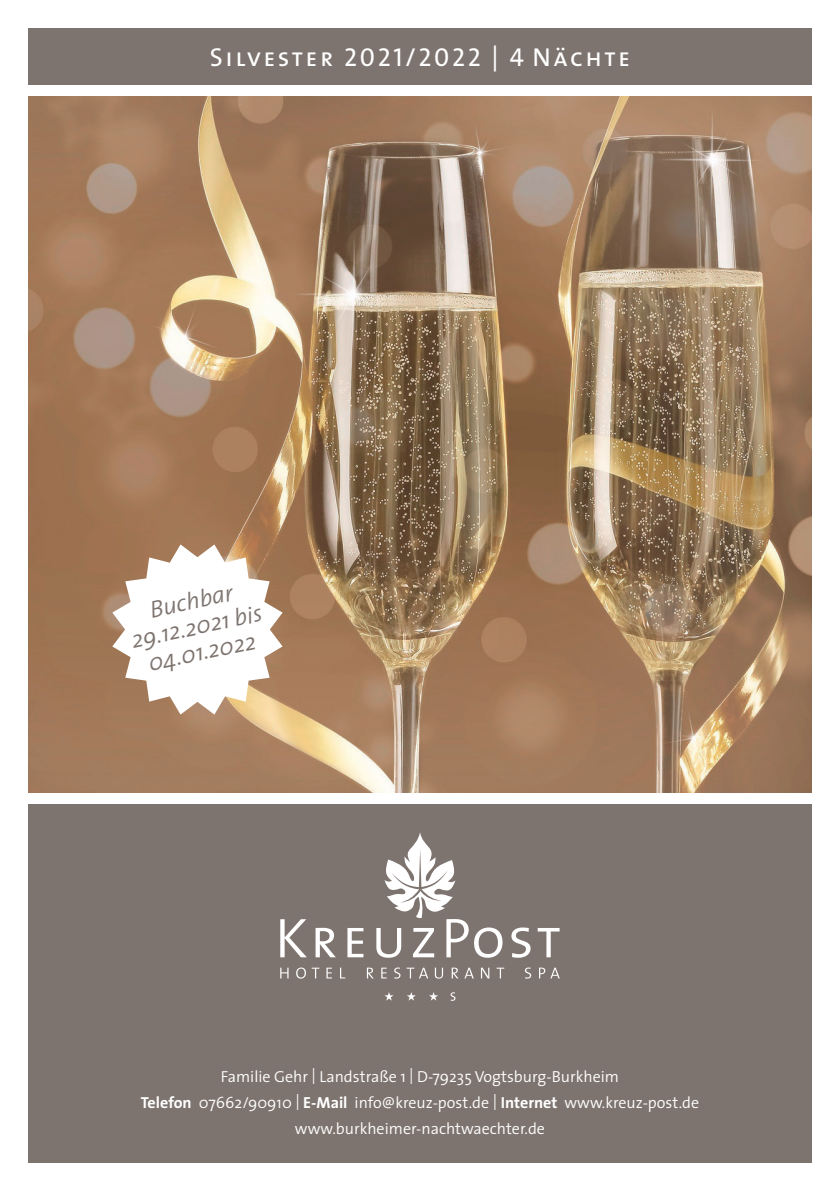
<style>
.page{position:relative;width:840px;height:1191px;background:#fff}
.page>*{position:absolute;margin:0;border:0;box-sizing:border-box;transform-origin:0 0}
.t1{font:26px "The Sans Caps";letter-spacing:.1em;color:#fff}
.t2{font:italic 300 24px/26px "The Sans";color:#7e746f;text-align:center}
.t3{font:300 16px/26px "The Sans";color:#fff;text-align:center}
.s1{font-weight:700}
</style>
<div class="page">
<img style="left:28px;top:96px;width:783px;height:696px">
<div style="left:28px;top:804px;width:783px;height:358px;background:#7e746f"></div>
<svg style="left:280px;top:919px;width:26px;height:38px"></svg>
<svg style="left:315px;top:928px;width:20px;height:29px"></svg>
<svg style="left:347px;top:928px;width:16px;height:29px"></svg>
<svg style="left:376px;top:832px;width:92px;height:125px"></svg>
<svg style="left:474px;top:927px;width:28px;height:30px"></svg>
<svg style="left:511px;top:927px;width:19px;height:30px"></svg>
<svg style="left:537px;top:928px;width:22px;height:29px"></svg>
<svg style="left:280px;top:967px;width:8px;height:11px"></svg>
<svg style="left:296px;top:967px;width:23px;height:11px"></svg>
<svg style="left:326px;top:967px;width:6px;height:11px"></svg>
<svg style="left:340px;top:967px;width:5px;height:11px"></svg>
<svg style="left:366px;top:967px;width:7px;height:11px"></svg>
<svg style="left:381px;top:967px;width:5px;height:11px"></svg>
<svg style="left:394px;top:967px;width:6px;height:11px"></svg>
<svg style="left:406px;top:967px;width:22px;height:11px"></svg>
<svg style="left:434px;top:967px;width:9px;height:11px"></svg>
<svg style="left:451px;top:967px;width:7px;height:11px"></svg>
<svg style="left:464px;top:967px;width:9px;height:11px"></svg>
<svg style="left:481px;top:967px;width:8px;height:11px"></svg>
<svg style="left:496px;top:967px;width:8px;height:11px"></svg>
<svg style="left:525px;top:967px;width:6px;height:11px"></svg>
<svg style="left:539px;top:967px;width:20px;height:11px"></svg>
<svg style="left:384px;top:992px;width:9px;height:8px"></svg>
<svg style="left:407px;top:992px;width:8px;height:8px"></svg>
<svg style="left:429px;top:992px;width:9px;height:8px"></svg>
<svg style="left:450px;top:992px;width:5px;height:8px"></svg>
<div style="left:28px;top:28px;width:783px;height:57px;background:#7e746f"></div>
<svg style="left:112px;top:544px;width:170px;height:170px"></svg>
<h1 class="t1" style="left:210px;top:35px;width:421px">Silvester 2021/2022 | 4 Nächte</h1>
<h2 class="t2" style="left:123px;top:601px;width:134px;rotate:-12deg">Buchbar<br>29.12.2021 bis<br>04.01.2022</h2>
<p class="t3" style="left:141px;top:1063px;width:559px">Familie Gehr | Landstraße 1 | D-79235 Vogtsburg-Burkheim<br><span class="s1">Telefon</span> 07662/90910 | <span class="s1">E-Mail</span> info@kreuz-post.de | <span class="s1">Internet</span> www.kreuz-post.de www.burkheimer-nachtwaechter.de</p>
</div>
